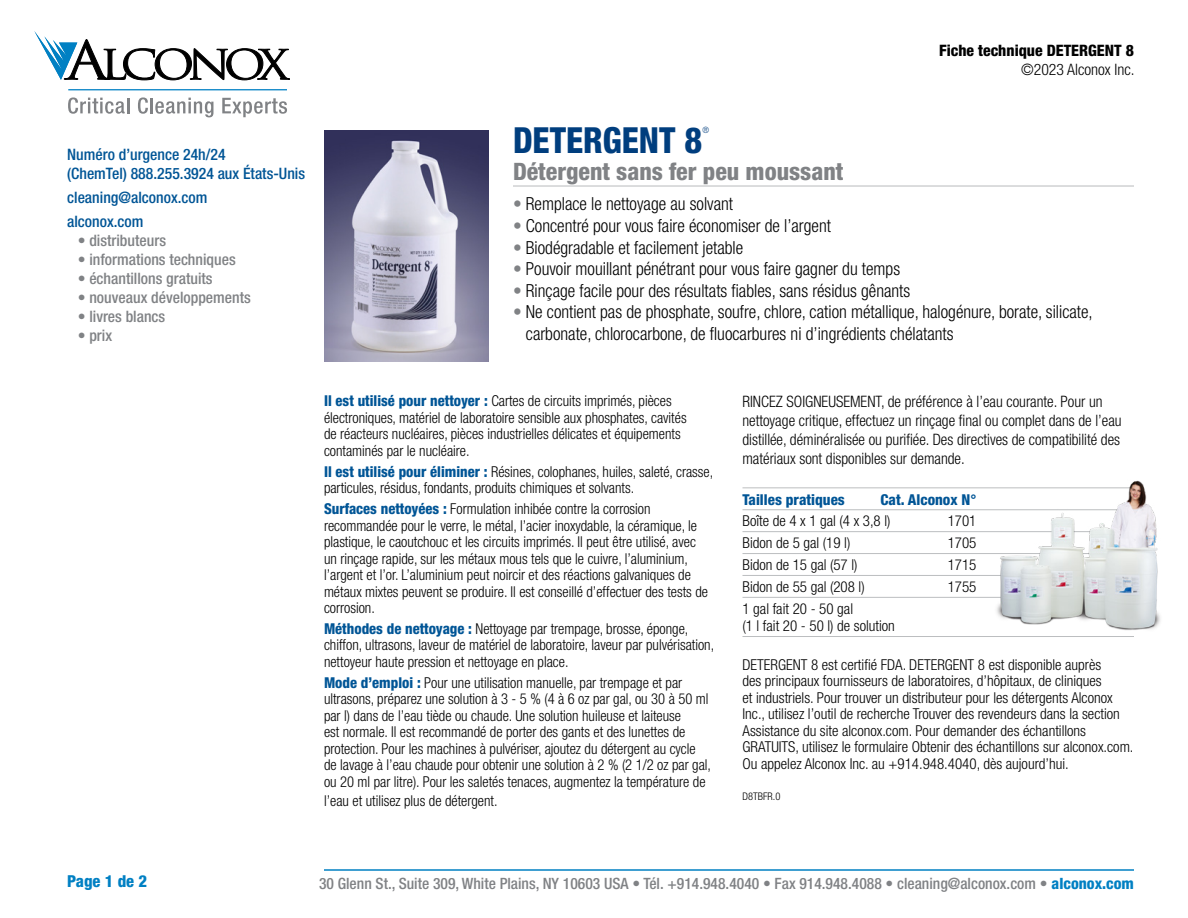
<style>
.page{position:relative;width:1188px;height:918px;background:#fff}
.page>*{position:absolute;margin:0;border:0;box-sizing:border-box;transform-origin:0 0}
.t1{font:800 condensed 36px "Helvetica Neue LT Pro";color:#003e7e;scale:.95 1}
.t2{font:800 condensed 24px "Helvetica Neue LT Pro";color:#808285}
.t3{font:300 condensed 18px/21.6px "Helvetica Neue LT Pro";color:#000}
.t4{font:800 condensed 16.5px "Helvetica Neue LT Pro";color:#0080c3}
.t5{font:300 condensed 15.75px/18.9px "Helvetica Neue LT Pro";color:#000}
.t6{font:500 condensed 15.75px "Helvetica Neue LT Pro";color:#808285}
.t7{font:500 condensed 15.75px/18.9px "Helvetica Neue LT Pro";color:#005596}
.t8{font:800 condensed 15.75px "Helvetica Neue LT Pro";color:#000}
.t9{font:500 condensed 15.6px "Helvetica Neue LT Pro";color:#808285}
.t10{font:300 condensed 15px/16.5px "Helvetica Neue LT Pro";color:#000}
.t11{font:800 condensed 15px "Helvetica Neue LT Pro";color:#005596}
.t12{font:300 condensed 10.5px "Helvetica Neue LT Pro";color:#000}
.t13{font:300 condensed 8.7px "Helvetica Neue LT Pro";color:#003e7e;scale:.95 1}
.s1{color:#808285}
.s2{font-weight:800;color:#005596}
.s3{font-weight:800;color:#0080c3}
</style>
<div class="page">
<hr style="left:513px;top:185px;width:621px;height:2px;background:#bcbec0">
<hr style="left:324px;top:869px;width:810px;height:2px;background:#0080c3">
<hr style="left:742px;top:487px;width:392px;height:1px;background:#bcbec0">
<hr style="left:742px;top:509px;width:392px;height:1px;background:#bcbec0">
<hr style="left:742px;top:531px;width:392px;height:1px;background:#bcbec0">
<hr style="left:742px;top:553px;width:392px;height:1px;background:#bcbec0">
<hr style="left:742px;top:575px;width:392px;height:1px;background:#bcbec0">
<hr style="left:742px;top:597px;width:392px;height:1px;background:#bcbec0">
<hr style="left:742px;top:636px;width:392px;height:1px;background:#bcbec0">
<img style="left:324px;top:130px;width:164px;height:232px">
<img style="left:989px;top:480px;width:172px;height:150px">
<svg style="left:34px;top:31px;width:256px;height:49px"></svg>
<svg style="left:68px;top:97px;width:61px;height:17px"></svg>
<svg style="left:138px;top:97px;width:10px;height:17px"></svg>
<hr style="left:150px;top:98px;width:3px;height:15px;background:#808285">
<svg style="left:155px;top:98px;width:58px;height:19px"></svg>
<svg style="left:222px;top:98px;width:65px;height:19px"></svg>
<hr style="left:68px;top:89px;width:219px;height:1px;background:#0080c3">
<p class="t7" style="left:67px;top:145px;width:239px">Numéro d’urgence 24h/24<br>(ChemTel) 888.255.3924 aux États-Unis</p>
<p class="t7" style="left:67px;top:185px;width:142px;line-height:24.3px">cleaning@alconox.com alconox.com</p>
<p class="t6" style="left:78px;top:231px;width:90px">• distributeurs</p>
<p class="t6" style="left:78px;top:250px;width:160px">• informations techniques</p>
<p class="t6" style="left:78px;top:269px;width:136px">• échantillons gratuits</p>
<p class="t6" style="left:78px;top:288px;width:175px">• nouveaux développements</p>
<p class="t6" style="left:78px;top:307px;width:89px">• livres blancs</p>
<p class="t6" style="left:78px;top:326px;width:36px">• prix</p>
<p class="t8" style="left:939px;top:41px;width:196px">Fiche technique DETERGENT 8</p>
<p class="t5" style="left:1021px;top:60px;width:115px">©2023 Alconox Inc.</p>
<h1 class="t1" style="left:513px;top:118px;width:201px">DETERGENT 8</h1>
<p class="t13" style="left:702px;top:125px;width:8px">®</p>
<h2 class="t2" style="left:513px;top:157px;width:332px">Détergent sans fer peu moussant</h2>
<p class="t3" style="left:513px;top:193px;width:222px"><span class="s1">•</span> Remplace le nettoyage au solvant</p>
<p class="t3" style="left:513px;top:215px;width:319px"><span class="s1">•</span> Concentré pour vous faire économiser de l’argent</p>
<p class="t3" style="left:513px;top:236px;width:232px"><span class="s1">•</span> Biodégradable et facilement jetable</p>
<p class="t3" style="left:513px;top:258px;width:389px"><span class="s1">•</span> Pouvoir mouillant pénétrant pour vous faire gagner du temps</p>
<p class="t3" style="left:513px;top:279px;width:399px"><span class="s1">•</span> Rinçage facile pour des résultats fiables, sans résidus gênants</p>
<p class="t3" style="left:526px;top:301px;width:568px;text-indent:-13px"><span class="s1">•</span> Ne contient pas de phosphate, soufre, chlore, cation métallique, halogénure, borate, silicate, carbonate, chlorocarbone, de fluocarbures ni d’ingrédients chélatants</p>
<p class="t10" style="left:324px;top:393px;width:364px"><span class="s2">Il est utilisé pour nettoyer :</span> Cartes de circuits imprimés, pièces électroniques, matériel de laboratoire sensible aux phosphates, cavités de réacteurs nucléaires, pièces industrielles délicates et équipements contaminés par le nucléaire.</p>
<p class="t10" style="left:324px;top:463px;width:391px"><span class="s2">Il est utilisé pour éliminer :</span> Résines, colophanes, huiles, saleté, crasse, particules, résidus, fondants, produits chimiques et solvants.</p>
<p class="t10" style="left:324px;top:500px;width:386px"><span class="s2">Surfaces nettoyées :</span> Formulation inhibée contre la corrosion recommandée pour le verre, le métal, l’acier inoxydable, la céramique, le plastique, le caoutchouc et les circuits imprimés. Il peut être utilisé, avec un rinçage rapide, sur les métaux mous tels que le cuivre, l’aluminium, l’argent et l’or. L’aluminium peut noircir et des réactions galvaniques de métaux mixtes peuvent se produire. Il est conseillé d’effectuer des tests de corrosion.</p>
<p class="t10" style="left:324px;top:620px;width:392px"><span class="s2">Méthodes de nettoyage :</span> Nettoyage par trempage, brosse, éponge, chiffon, ultrasons, laveur de matériel de laboratoire, laveur par pulvérisation, nettoyeur haute pression et nettoyage en place.</p>
<p class="t10" style="left:324px;top:674px;width:389px"><span class="s2">Mode d’emploi :</span> Pour une utilisation manuelle, par trempage et par ultrasons, préparez une solution à 3 - 5 % (4 à 6 oz par gal, ou 30 à 50 ml par l) dans de l’eau tiède ou chaude. Une solution huileuse et laiteuse<br>est normale. Il est recommandé de porter des gants et des lunettes de protection. Pour les machines à pulvériser, ajoutez du détergent au cycle de lavage à l’eau chaude pour obtenir une solution à 2 % (2 1/2 oz par gal, ou 20 ml par litre). Pour les saletés tenaces, augmentez la température de</p>
<p class="t10" style="left:324px;top:792px;width:175px">l’eau et utilisez plus de détergent.</p>
<p class="t5" style="left:742px;top:392px;width:381px">RINCEZ SOIGNEUSEMENT, de préférence à l’eau courante. Pour un nettoyage critique, effectuez un rinçage final ou complet dans de l’eau distillée, déminéralisée ou purifiée. Des directives de compatibilité des matériaux sont disponibles sur demande.</p>
<p class="t11" style="left:742px;top:490px;width:104px">Tailles pratiques</p>
<p class="t11" style="left:880px;top:490px;width:98px">Cat. Alconox N°</p>
<p class="t10" style="left:742px;top:513px;width:150px">Boîte de 4 x 1 gal (4 x 3,8 l)</p>
<p class="t10" style="left:948px;top:513px;width:30px">1701</p>
<p class="t10" style="left:742px;top:535px;width:109px">Bidon de 5 gal (19 l)</p>
<p class="t10" style="left:948px;top:535px;width:30px">1705</p>
<p class="t10" style="left:742px;top:557px;width:117px">Bidon de 15 gal (57 l)</p>
<p class="t10" style="left:948px;top:557px;width:30px">1715</p>
<p class="t10" style="left:742px;top:578px;width:124px">Bidon de 55 gal (208 l)</p>
<p class="t10" style="left:948px;top:578px;width:30px">1755</p>
<p class="t10" style="left:742px;top:600px;width:154px">1 gal fait 20 - 50 gal<br>(1 l fait 20 - 50 l) de solution</p>
<p class="t10" style="left:742px;top:656px;width:393px">DETERGENT 8 est certifié FDA. DETERGENT 8 est disponible auprès<br>des principaux fournisseurs de laboratoires, d’hôpitaux, de cliniques<br>et industriels. Pour trouver un distributeur pour les détergents Alconox Inc., utilisez l’outil de recherche Trouver des revendeurs dans la section Assistance du site alconox.com. Pour demander des échantillons GRATUITS, utilisez le formulaire Obtenir des échantillons sur alconox.com.<br>Ou appelez Alconox Inc. au +914.948.4040, dès aujourd’hui.</p>
<p class="t12" style="left:742px;top:790px;width:39px">D8TBFR.0</p>
<p class="t4" style="left:67px;top:871px;width:81px">Page 1 de 2</p>
<p class="t9" style="left:319px;top:874px;width:816px">30 Glenn St., Suite 309, White Plains, NY 10603 USA • Tél. +914.948.4040 • Fax 914.948.4088 • cleaning@alconox.com • <span class="s3">alconox.com</span></p>
</div>
